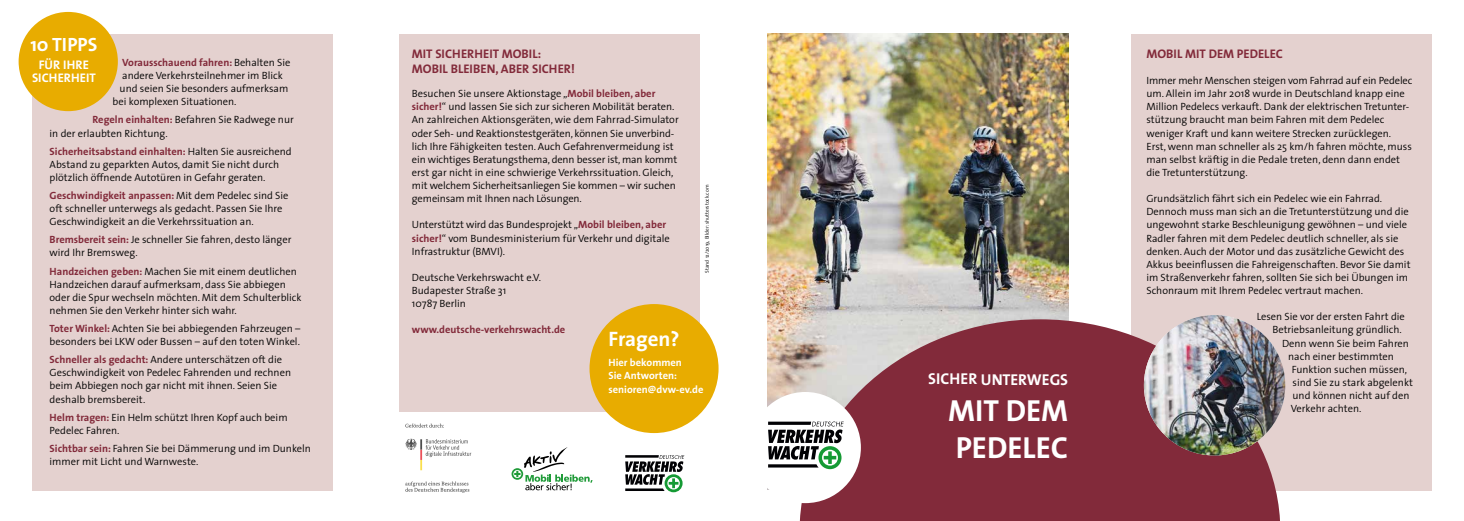
<style>
.page{position:relative;width:1464px;height:521px;background:#fff}
.page>*{position:absolute;margin:0;border:0;box-sizing:border-box;transform-origin:0 0}
.t1{font:700 30.62px/36.8px "The Sans";color:#fff}
.t2{font:700 21px "The Sans";letter-spacing:-.005em;color:#fff}
.t3{font:700 19.25px "The Sans";color:#fff}
.t4{font:700 15.75px "The Sans";color:#fff}
.t5{font:700 12.51px/14.9px "The Sans";color:#822a3a}
.t6{font:700 12.51px/13.1px "The Sans";letter-spacing:.005em;color:#fff;text-align:center}
.t7{font:300 10.5px/13.1px "The Sans";color:#000}
.t8{font:700 10.5px "The Sans";color:#822a3a}
.t9{font:700 10.5px/13.1px "The Sans";color:#fff}
.t10{font:300 5.25px "The Sans";color:#000}
.s1{font-weight:300;color:#000}
.s2{font-weight:700;color:#822a3a}
</style>
<div class="page">
<div style="left:399px;top:35px;width:300px;height:377px;background:#e4d1cf"></div>
<img style="left:768px;top:33px;width:300px;height:372px">
<div style="left:1131px;top:35px;width:300px;height:456px;background:#e4d1cf"></div>
<svg style="left:625px;top:455px;width:59px;height:37px"></svg>
<svg style="left:405px;top:423px;width:39px;height:5px"></svg>
<svg style="left:405px;top:481px;width:64px;height:12px"></svg>
<svg style="left:405px;top:439px;width:66px;height:31px"></svg>
<svg style="left:799px;top:319px;width:481px;height:202px;background:#8d414e"></svg>
<svg style="left:511px;top:447px;width:81px;height:43px"></svg>
<div style="left:589px;top:304px;width:129px;height:129px;background:#e8ac00;border-radius:50%"></div>
<div style="left:749px;top:392px;width:112px;height:111px;background:#fff;border-radius:50%"></div>
<svg style="left:768px;top:421px;width:75px;height:48px"></svg>
<img style="left:1143px;top:315px;width:142px;height:140px">
<div style="left:32px;top:35px;width:300px;height:456px;background:#e4d1cf"></div>
<div style="left:19px;top:12px;width:99px;height:99px;background:#e8ac00;border-radius:50%"></div>
<h3 class="t3" style="left:30px;top:28px;width:69px">10 TIPPS</h3>
<p class="t6" style="left:32px;top:58px;width:65px">FÜR IHRE<br>SICHERHEIT</p>
<p class="t8" style="left:122px;top:54px;width:170px">Vorausschauend fahren: <span class="s1">Behalten Sie</span></p>
<p class="t7" style="left:122px;top:69px;width:162px">andere Verkehrsteilnehmer im Blick</p>
<p class="t7" style="left:120px;top:82px;width:170px">und seien Sie besonders aufmerksam</p>
<p class="t7" style="left:113px;top:95px;width:125px">bei komplexen Situationen.</p>
<p class="t7" style="left:50px;top:113px;width:246px;text-indent:43px"><span class="s2">Regeln einhalten:</span> Befahren Sie Radwege nur in der erlaubten Richtung.</p>
<p class="t7" style="left:50px;top:144px;width:244px"><span class="s2">Sicherheitsabstand einhalten:</span> Halten Sie ausreichend<br>Abstand zu geparkten Autos, damit Sie nicht durch plötzlich öffnende Autotüren in Gefahr geraten.</p>
<p class="t7" style="left:50px;top:188px;width:240px"><span class="s2">Geschwindigkeit anpassen:</span> Mit dem Pedelec sind Sie oft schneller unterwegs als gedacht. Passen Sie Ihre<br>Geschwindigkeit an die Verkehrssituation an.</p>
<p class="t7" style="left:50px;top:233px;width:243px"><span class="s2">Bremsbereit sein:</span> Je schneller Sie fahren, desto länger wird Ihr Bremsweg.</p>
<p class="t7" style="left:50px;top:264px;width:253px"><span class="s2">Handzeichen geben:</span> Machen Sie mit einem deutlichen Handzeichen darauf aufmerksam, dass Sie abbiegen oder die Spur wechseln möchten. Mit dem Schulterblick nehmen Sie den Verkehr hinter sich wahr.</p>
<p class="t7" style="left:50px;top:321px;width:252px"><span class="s2">Toter Winkel:</span> Achten Sie bei abbiegenden Fahrzeugen – besonders bei LKW oder Bussen – auf den toten Winkel.</p>
<p class="t7" style="left:50px;top:353px;width:243px"><span class="s2">Schneller als gedacht:</span> Andere unterschätzen oft die Geschwindigkeit von Pedelec Fahrenden und rechnen beim Abbiegen noch gar nicht mit ihnen. Seien Sie deshalb bremsbereit.</p>
<p class="t7" style="left:50px;top:410px;width:239px"><span class="s2">Helm tragen:</span> Ein Helm schützt Ihren Kopf auch beim<br>Pedelec Fahren.</p>
<p class="t7" style="left:50px;top:441px;width:263px"><span class="s2">Sichtbar sein:</span> Fahren Sie bei Dämmerung und im Dunkeln immer mit Licht und Warnweste.</p>
<p class="t5" style="left:412px;top:46px;width:164px">MIT SICHERHEIT MOBIL:<br>MOBIL BLEIBEN, ABER SICHER!</p>
<p class="t7" style="left:412px;top:87px;width:268px">Besuchen Sie unsere Aktionstage „<span class="s2">Mobil bleiben, aber sicher!</span>“ und lassen Sie sich zur sicheren Mobilität beraten.<br>An zahlreichen Aktionsgeräten, wie dem Fahrrad-Simulator oder Seh- und Reaktionstestgeräten, können Sie unverbind&shy;lich Ihre Fähigkeiten testen. Auch Gefahrenvermeidung ist ein wichtiges Beratungsthema, denn besser ist, man kommt erst gar nicht in eine schwierige Verkehrssituation. Gleich, mit welchem Sicherheitsanliegen Sie kommen – wir suchen gemeinsam mit Ihnen nach Lösungen.</p>
<p class="t7" style="left:412px;top:218px;width:259px">Unterstützt wird das Bundesprojekt „<span class="s2">Mobil bleiben, aber sicher!</span>“ vom Bundesministerium für Verkehr und digitale<br>Infrastruktur (BMVI).</p>
<p class="t7" style="left:412px;top:270px;width:131px">Deutsche Verkehrswacht e.V.<br>Budapester Straße 31<br>10787 Berlin</p>
<p class="t8" style="left:412px;top:321px;width:155px">www.deutsche-verkehrswacht.de</p>
<p class="t10" style="left:702px;top:273px;width:90px;rotate:-90deg">Stand 12/2019, Bilder: shutterstock.com</p>
<h2 class="t2" style="left:608px;top:321px;width:73px">Fragen?</h2>
<p class="t9" style="left:608px;top:356px;width:96px">Hier bekommen<br>Sie Antworten: senioren@dvw-ev.de</p>
<h3 class="t4" style="left:928px;top:367px;width:141px">SICHER UNTERWEGS</h3>
<h1 class="t1" style="left:948px;top:391px;width:121px">MIT DEM<br>PEDELEC</h1>
<p class="t5" style="left:1146px;top:46px;width:138px">MOBIL MIT DEM PEDELEC</p>
<p class="t7" style="left:1146px;top:74px;width:267px">Immer mehr Menschen steigen vom Fahrrad auf ein Pedelec um. Allein im Jahr 2018 wurde in Deutschland knapp eine Million Pedelecs verkauft. Dank der elektrischen Tretunter&shy;stützung braucht man beim Fahren mit dem Pedelec weniger Kraft und kann weitere Strecken zurücklegen.<br>Erst, wenn man schneller als 25 km/h fahren möchte, muss man selbst kräftig in die Pedale treten, denn dann endet die Tretunterstützung.</p>
<p class="t7" style="left:1146px;top:192px;width:266px">Grundsätzlich fährt sich ein Pedelec wie ein Fahrrad.<br>Dennoch muss man sich an die Tretunterstützung und die ungewohnt starke Beschleunigung gewöhnen – und viele Radler fahren mit dem Pedelec deutlich schneller, als sie denken. Auch der Motor und das zusätzliche Gewicht des Akkus beeinflussen die Fahreigenschaften. Bevor Sie damit im Straßenverkehr fahren, sollten Sie sich bei Übungen im Schonraum mit Ihrem Pedelec vertraut machen.</p>
<p class="t7" style="left:1256px;top:310px;width:150px">Lesen Sie vor der ersten Fahrt die</p>
<p class="t7" style="left:1272px;top:323px;width:131px">Betriebsanleitung gründlich.</p>
<p class="t7" style="left:1282px;top:336px;width:128px">Denn wenn Sie beim Fahren</p>
<p class="t7" style="left:1288px;top:349px;width:107px">nach einer bestimmten</p>
<p class="t7" style="left:1291px;top:362px;width:117px">Funktion suchen müssen,</p>
<p class="t7" style="left:1292px;top:375px;width:122px">sind Sie zu stark abgelenkt</p>
<p class="t7" style="left:1292px;top:389px;width:118px">und können nicht auf den</p>
<p class="t7" style="left:1290px;top:402px;width:72px">Verkehr achten.</p>
</div>
